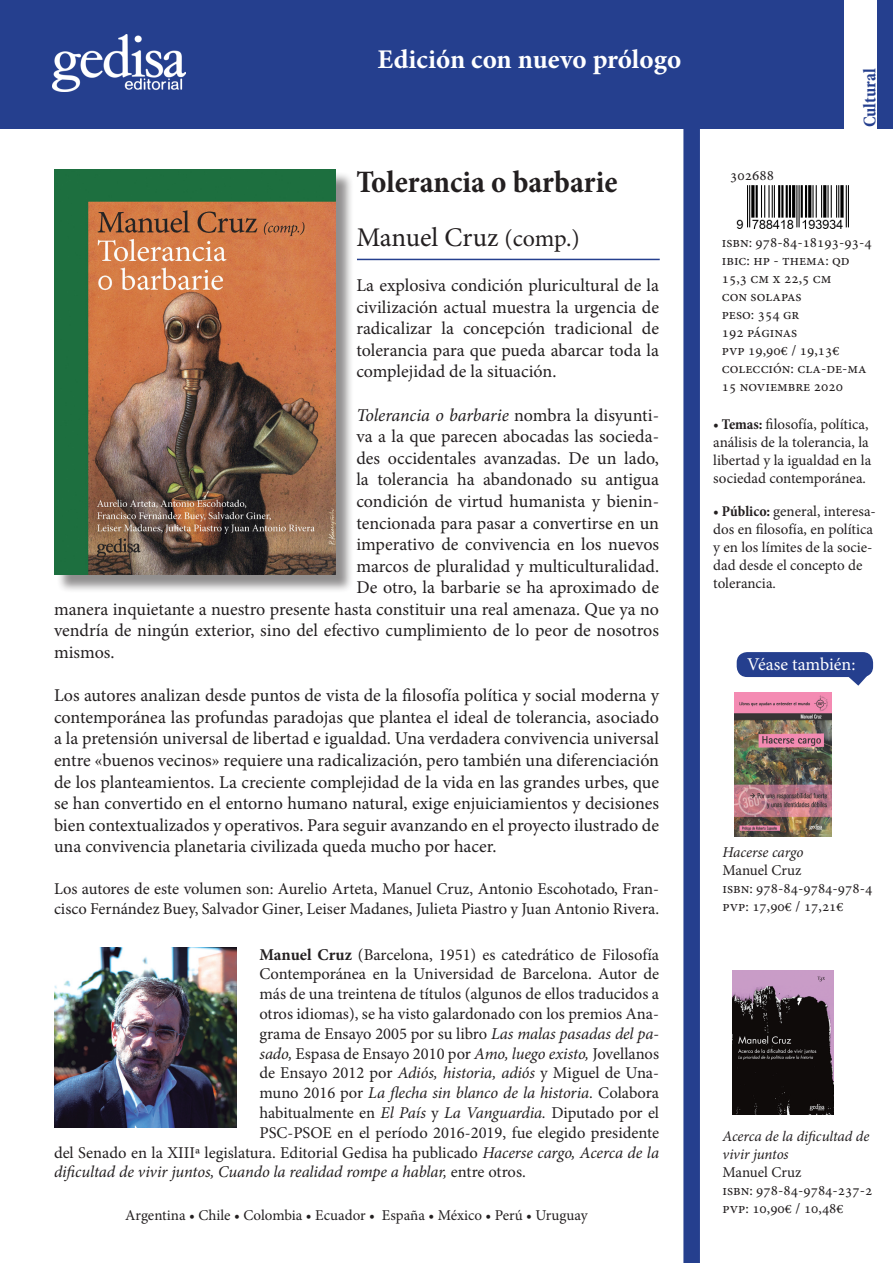
<style>
.page{position:relative;width:893px;height:1263px;background:#fff}
.page>*{position:absolute;margin:0;border:0;box-sizing:border-box;transform-origin:0 0}
.t1{font:700 condensed 31.5px "Minion Pro";color:#231f20}
.Indice{font:700 27px "Minion Pro";color:#fff}
.t2{font:27px "Minion Pro";color:#231f20}
.Indice-2{font:18px/21.6px "Minion Pro";color:#231f20;text-align:justify}
.Indice-3{font:italic 18px "Minion Pro";letter-spacing:-.005em;color:#231f20}
.t3{font:18px "Minion Pro";letter-spacing:-.005em;color:#fff}
.Clasificación{font:700 condensed 18px "Minion Pro";color:#253f8e}
.Autores{font:16.5px/19.8px "Minion Pro";color:#231f20;text-align:justify}
.Indice-4{font:16.5px/19.8px "Minion Pro";letter-spacing:-.005em;color:#231f20}
.Autores-2{font:italic 16.5px/19.8px "Minion Pro";letter-spacing:-.01em;color:#231f20}
.Temas_y_público{font:15px/18px "Minion Pro";color:#231f20}
.Datos_técnicos{font:15px "Minion Pro";color:#231f20}
.Datos_técnicos-2{font:italic 15px/18px "Minion Pro";letter-spacing:-.005em;color:#231f20}
.s1{font-size:24px}
.s2{font-style:normal}
.s3{font-weight:700}
.s4{font-style:italic}
.s5{font-weight:700;font-stretch:condensed}
</style>
<div class="page">
<div style="left:0;top:0;width:893px;height:128px;background:#253f8e"></div>
<div style="left:844px;top:0;width:33px;height:129px;background:#fff"></div>
<div style="left:56px;top:172px;width:298px;height:421px;background:#231f20;opacity:.5"></div>
<img style="left:54px;top:169px;width:281px;height:406px">
<svg style="left:848px;top:655px;width:24px;height:31px"></svg>
<div style="left:737px;top:652px;width:136px;height:25px;background:#253f8e;border-radius:10px"></div>
<hr style="left:357px;top:259px;width:303px;height:1px;background:#253f8e">
<img style="left:732px;top:971px;width:102px;height:143px">
<img style="left:735px;top:693px;width:96px;height:143px">
<div style="left:683px;top:120px;width:17px;height:1143px;background:#253f8e"></div>
<img style="left:53px;top:34px;width:133px;height:57px">
<img style="left:736px;top:185px;width:113px;height:44px">
<img style="left:54px;top:948px;width:183px;height:179px">
<p class="Indice" style="left:378px;top:41px;width:305px">Edición con nuevo prólogo</p>
<p class="t1" style="left:356px;top:161px;width:263px">Tolerancia o barbarie</p>
<p class="t2" style="left:356px;top:220px;width:225px">Manuel Cruz <span class="s1">(comp.)</span></p>
<p class="Indice-2" style="left:356px;top:274px;width:304px">La explosiva condición pluricultural de la civilización actual muestra la urgencia de radicalizar la concepción tradicional de tolerancia para que pueda abarcar toda la complejidad de la situación.</p>
<p class="Indice-3" style="left:356px;top:402px;width:304px">Tolerancia o barbarie <span class="s2">nombra la disyunti-</span></p>
<p class="Indice-2" style="left:356px;top:426px;width:304px">va a la que parecen abocadas las socieda-</p>
<p class="Indice-2" style="left:356px;top:447px;width:304px">des occidentales avanzadas. De un lado,</p>
<p class="Indice-2" style="left:356px;top:469px;width:304px">la tolerancia ha abandonado su antigua</p>
<p class="Indice-2" style="left:356px;top:490px;width:304px">condición de virtud humanista y bienin-</p>
<p class="Indice-2" style="left:356px;top:512px;width:304px">tencionada para pasar a convertirse en un</p>
<p class="Indice-2" style="left:356px;top:534px;width:304px">imperativo de convivencia en los nuevos</p>
<p class="Indice-2" style="left:356px;top:555px;width:304px">marcos de pluralidad y multiculturalidad.</p>
<p class="Indice-2" style="left:356px;top:577px;width:304px">De otro, la barbarie se ha aproximado de</p>
<p class="Indice-2" style="left:54px;top:598px;width:607px">manera inquietante a nuestro presente hasta constituir una real amenaza. Que ya no</p>
<p class="Indice-2" style="left:54px;top:620px;width:607px">vendría de ningún exterior, sino del efectivo cumplimiento de lo peor de nosotros</p>
<p class="Indice-2" style="left:54px;top:641px;width:62px">mismos.</p>
<p class="Indice-2" style="left:54px;top:685px;width:607px">Los autores analizan desde puntos de vista de la filosofía política y social moderna y contemporánea las profundas paradojas que plantea el ideal de tolerancia, asociado a la pretensión universal de libertad e igualdad. Una verdadera convivencia universal entre «buenos vecinos» requiere una radicalización, pero también una diferenciación de los planteamientos. La creciente complejidad de la vida en las grandes urbes, que se han convertido en el entorno humano natural, exige enjuiciamientos y decisiones bien contextualizados y operativos. Para seguir avanzando en el proyecto ilustrado de una convivencia planetaria civilizada queda mucho por hacer.</p>
<p class="Indice-4" style="left:54px;top:879px;width:607px">Los autores de este volumen son: Aurelio Arteta, Manuel Cruz, Antonio Escohotado, Fran&shy;cisco Fernández Buey, Salvador Giner, Leiser Madanes, Julieta Piastro y Juan Antonio Rivera.</p>
<p class="Autores" style="left:259px;top:944px;width:401px"><span class="s3">Manuel Cruz</span> (Barcelona, 1951) es catedrático de Filosofía Contemporánea en la Universidad de Barcelona. Autor de más de una treintena de títulos (algunos de ellos traducidos a otros idiomas), se ha visto galardonado con los premios Ana&shy;grama de Ensayo 2005 por su libro <span class="s4">Las malas pasadas del pa&shy;sado,</span> Espasa de Ensayo 2010 por <span class="s4">Amo, luego existo,</span> Jovellanos de Ensayo 2012 por <span class="s4">Adiós, historia, adiós</span> y Miguel de Una&shy;muno 2016 por <span class="s4">La flecha sin blanco de la historia.</span> Colabora habitualmente en <span class="s4">El País</span> y <span class="s4">La Vanguardia.</span> Diputado por el PSC-PSOE en el período 2016-2019, fue elegido presidente</p>
<p class="Autores-2" style="left:54px;top:1142px;width:607px"><span class="s2">del Senado en la XIIIª legislatura. Editorial Gedisa ha publicado</span> Hacerse cargo, Acerca de la dificultad de vivir juntos, Cuando la realidad rompe a hablar, <span class="s2">entre otros.</span></p>
<p class="Temas_y_público" style="left:125px;top:1206px;width:464px">Argentina • Chile • Colombia • Ecuador • España • México • Perú • Uruguay</p>
<p class="Temas_y_público" style="left:730px;top:167px;width:45px">302688</p>
<p class="Clasificación" style="left:857px;top:127px;width:60px;rotate:-90deg">Cultural</p>
<p class="Datos_técnicos" style="left:722px;top:232px;width:151px">isbn: 978-84-18193-93-4</p>
<p class="Temas_y_público" style="left:722px;top:251px;width:129px">ibic: hp - thema: qd</p>
<p class="Temas_y_público" style="left:722px;top:269px;width:111px">15,3 cm x 22,5 cm</p>
<p class="Datos_técnicos" style="left:722px;top:286px;width:81px">con solapas</p>
<p class="Datos_técnicos" style="left:722px;top:304px;width:79px">peso: 354 gr</p>
<p class="Datos_técnicos" style="left:722px;top:322px;width:77px">192 páginas</p>
<p class="Datos_técnicos" style="left:722px;top:340px;width:119px">pvp 19,90€ / 19,13€</p>
<p class="Datos_técnicos" style="left:722px;top:358px;width:146px">colección: cla-de-ma</p>
<p class="Datos_técnicos" style="left:722px;top:376px;width:123px">15 noviembre 2020</p>
<p class="Temas_y_público" style="left:713px;top:415px;width:160px"><span class="s5">• Temas:</span> filosofía, política, análisis de la tolerancia, la libertad y la igualdad en la sociedad contemporánea.</p>
<p class="Temas_y_público" style="left:713px;top:502px;width:164px"><span class="s5">• Público:</span> general, interesa&shy;dos en filosofía, en política y en los límites de la socie&shy;dad desde el concepto de tolerancia.</p>
<p class="t3" style="left:747px;top:652px;width:110px">Véase también:</p>
<p class="Datos_técnicos-2" style="left:722px;top:843px;width:82px">Hacerse cargo</p>
<p class="Datos_técnicos" style="left:722px;top:860px;width:80px">Manuel Cruz</p>
<p class="Datos_técnicos" style="left:722px;top:878px;width:151px">isbn: 978-84-9784-978-4</p>
<p class="Datos_técnicos" style="left:722px;top:896px;width:123px">pvp: 17,90€ / 17,21€</p>
<p class="Datos_técnicos-2" style="left:722px;top:1127px;width:148px">Acerca de la dificultad de vivir juntos</p>
<p class="Datos_técnicos" style="left:722px;top:1162px;width:80px">Manuel Cruz</p>
<p class="Datos_técnicos" style="left:722px;top:1180px;width:151px">isbn: 978-84-9784-237-2</p>
<p class="Datos_técnicos" style="left:722px;top:1198px;width:123px">pvp: 10,90€ / 10,48€</p>
</div>
